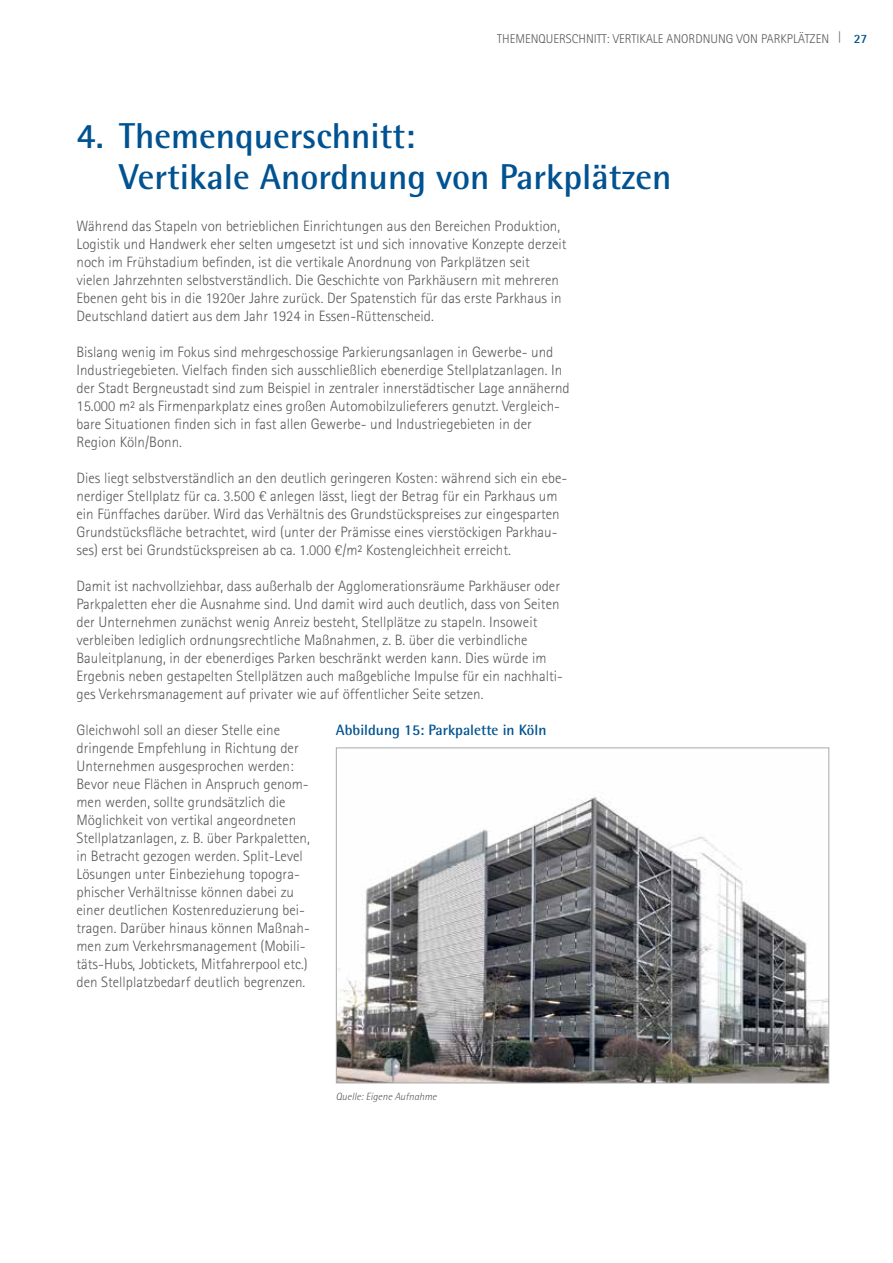
<style>
.page{position:relative;width:893px;height:1263px;background:#fff}
.page>*{position:absolute;margin:0;border:0;box-sizing:border-box;transform-origin:0 0}
.t1{font:700 36px/40.5px "Rotis Semi Sans Std";color:#005291}
.t2{font:300 15px/18px "Rotis Sans Serif Std";color:#58595b}
.t3{font:700 15px "Rotis Semi Sans Std";color:#005291}
.t4{font:300 12.75px "Rotis Sans Serif Std";color:#58595b}
.t5{font:700 12.75px "Rotis Semi Sans Std";color:#005291}
.t6{font:italic 300 10.5px "Rotis Semi Sans Std";color:#58595b}
.s1{font-weight:300;color:#58595b}
</style>
<div class="page">
<img style="left:338px;top:797px;width:489px;height:284px">
<p class="t4" style="left:497px;top:31px;width:13px">Themenquerschnitt</p>
<p class="t4" style="left:607px;top:31px;width:19px">: Vertikale</p>
<p class="t4" style="left:666px;top:31px;width:31px">Anordnung</p>
<p class="t4" style="left:736px;top:31px;width:38px">von Parkplätzen</p>
<p class="t5" style="left:838px;top:31px;width:31px"><span class="s1">|</span> 27</p>
<h1 class="t1" style="left:119px;top:115px;width:554px;text-indent:-43px">4. Themenquerschnitt:<br>Vertikale Anordnung von Parkplätzen</h1>
<p class="t2" style="left:77px;top:217px;width:491px">Während das Stapeln von betrieblichen Einrichtungen aus den Bereichen Produktion, Logistik und Handwerk eher selten umgesetzt ist und sich innovative Konzepte derzeit noch im Frühstadium befinden, ist die vertikale Anordnung von Parkplätzen seit vielen Jahrzehnten selbstverständlich. Die Geschichte von Parkhäusern mit mehreren Ebenen geht bis in die 1920er Jahre zurück. Der Spatenstich für das erste Parkhaus in Deutschland datiert aus dem Jahr 1924 in Essen-Rüttenscheid.</p>
<p class="t2" style="left:77px;top:343px;width:495px">Bislang wenig im Fokus sind mehrgeschossige Parkierungsanlagen in Gewerbe- und Industriegebieten. Vielfach finden sich ausschließlich ebenerdige Stellplatzanlagen. In der Stadt Bergneustadt sind zum Beispiel in zentraler innerstädtischer Lage annähernd 15.000 m² als Firmenparkplatz eines großen Automobilzulieferers genutzt. Vergleich&shy;bare Situationen finden sich in fast allen Gewerbe- und Industriegebieten in der Region Köln/Bonn.</p>
<p class="t2" style="left:77px;top:469px;width:492px">Dies liegt selbstverständlich an den deutlich geringeren Kosten: während sich ein ebe&shy;nerdiger Stellplatz für ca. 3.500 € anlegen lässt, liegt der Betrag für ein Parkhaus um ein Fünffaches darüber. Wird das Verhältnis des Grundstückspreises zur eingesparten Grundstücksfläche betrachtet, wird (unter der Prämisse eines vierstöckigen Parkhau&shy;ses) erst bei Grundstückspreisen ab ca. 1.000 €/m² Kostengleichheit erreicht.</p>
<p class="t2" style="left:77px;top:577px;width:488px">Damit ist nachvollziehbar, dass außerhalb der Agglomerationsräume Parkhäuser oder Parkpaletten eher die Ausnahme sind. Und damit wird auch deutlich, dass von Seiten der Unternehmen zunächst wenig Anreiz besteht, Stellplätze zu stapeln. Insoweit verbleiben lediglich ordnungsrechtliche Maßnahmen, z. B. über die verbindliche Bauleitplanung, in der ebenerdiges Parken beschränkt werden kann. Dies würde im Ergebnis neben gestapelten Stellplätzen auch maßgebliche Impulse für ein nachhalti&shy;ges Verkehrsmanagement auf privater wie auf öffentlicher Seite setzen.</p>
<p class="t2" style="left:77px;top:721px;width:235px">Gleichwohl soll an dieser Stelle eine dringende Empfehlung in Richtung der Unternehmen ausgesprochen werden:<br>Bevor neue Flächen in Anspruch genom&shy;men werden, sollte grundsätzlich die Möglichkeit von vertikal angeordneten Stellplatzanlagen, z. B. über Parkpaletten, in Betracht gezogen werden. Split-Level Lösungen unter Einbeziehung topogra&shy;phischer Verhältnisse können dabei zu einer deutlichen Kostenreduzierung bei&shy;tragen. Darüber hinaus können Maßnah&shy;men zum Verkehrsmanagement (Mobili&shy;täts-Hubs, Jobtickets, Mitfahrerpool etc.) den Stellplatzbedarf deutlich begrenzen.</p>
<p class="t3" style="left:336px;top:721px;width:212px">Abbildung 15: Parkpalette in Köln</p>
<p class="t6" style="left:336px;top:1090px;width:102px">Quelle: Eigene Aufnahme</p>
</div>
